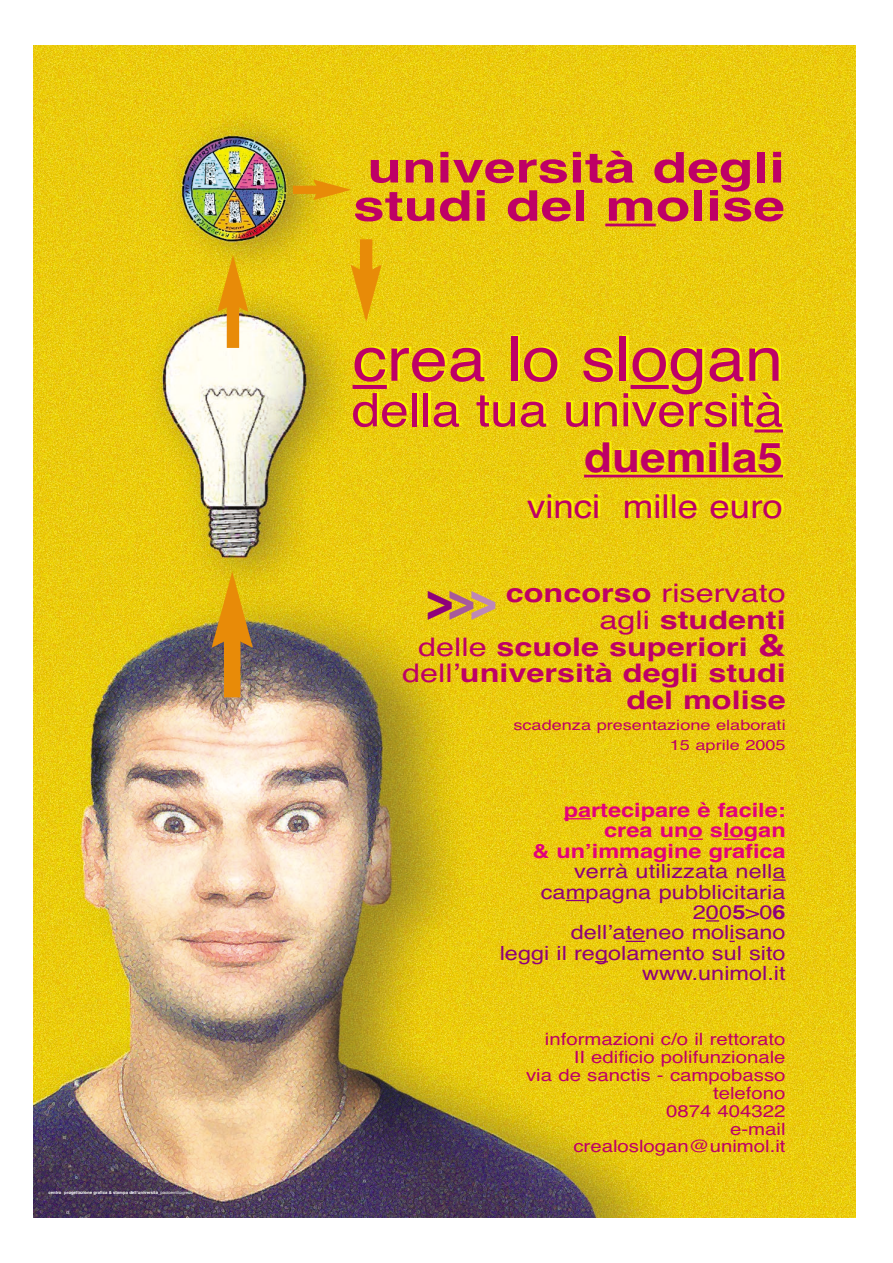
<style>
.page{position:relative;width:893px;height:1263px;background:#fff}
.page>*{position:absolute;margin:0;border:0;box-sizing:border-box;transform-origin:0 0}
.t1{font:61.65px "Helvetica";color:#be0066;scale:1.11 1}
.t2{font:46.2px "Helvetica";color:#be0066;scale:1.11 1}
.t3{font:700 42.45px/38.2px "Helvetica";color:#be0066;text-align:center;scale:1.34 1}
.t4{font:700 41.25px "Helvetica";color:#be0066;scale:1.11 1}
.t5{font:33px "Helvetica";color:#be0066;scale:1.11 1}
.t6{font:700 25.65px/26.7px "Helvetica";color:#be0066;text-align:right;scale:1.26 1}
.t7{font:19.65px/20.4px "Helvetica";letter-spacing:.005em;color:#8e007b;text-align:right;scale:1.2 1}
.t8{font:700 19.65px/20.4px "Helvetica";color:#e3007b;text-align:right;scale:1.2 1}
.t9{font:italic 19.65px "Helvetica";color:#8e007b;scale:1.2 1}
.t10{font:16.95px/17.9px "Helvetica";color:#be0066;text-align:right;scale:1.2 1}
.t11{font:14.4px/19.8px "Helvetica";color:#be0066;text-align:right;scale:1.26 1}
.t12{font:700 4.2px "Helvetica";color:#fff}
.s1{font-weight:400}
.s2{font-size:51.3px;color:#8e007b}
.s3{font-size:51.3px;color:#a65a9c}
.s4{font-size:51.3px;color:#be88b6}
.s5{font-size:30.75px}
.s6{font-weight:700}
</style>
<div class="page">
<img style="left:33px;top:45px;width:822px;height:1173px">
<svg style="left:563px;top:818px;width:28px;height:1px"></svg>
<svg style="left:688px;top:839px;width:14px;height:1px"></svg>
<svg style="left:723px;top:839px;width:21px;height:1px"></svg>
<svg style="left:772px;top:879px;width:13px;height:2px"></svg>
<svg style="left:565px;top:900px;width:20px;height:1px"></svg>
<svg style="left:706px;top:920px;width:13px;height:2px"></svg>
<svg style="left:625px;top:941px;width:20px;height:1px"></svg>
<svg style="left:595px;top:961px;width:13px;height:1px"></svg>
<svg style="left:355px;top:384px;width:34px;height:4px"></svg>
<svg style="left:633px;top:384px;width:38px;height:4px"></svg>
<hr style="left:757px;top:428px;width:28px;height:3px;background:#f8f400">
<hr style="left:586px;top:473px;width:199px;height:3px;background:#f8f400">
<hr style="left:605px;top:224px;width:50px;height:2px;background:#be0066">
<hr style="left:352px;top:385px;width:35px;height:4px;background:#be0066">
<hr style="left:630px;top:385px;width:38px;height:4px;background:#be0066">
<svg style="left:754px;top:429px;width:29px;height:4px"></svg>
<hr style="left:584px;top:475px;width:199px;height:2px;background:#be0066">
<div style="left:224px;top:633px;width:16px;height:64px;background:#e88b08"></div>
<svg style="left:212px;top:572px;width:41px;height:76px;background:#d9a013"></svg>
<div style="left:227px;top:301px;width:12px;height:47px;background:#e88b08"></div>
<svg style="left:217px;top:255px;width:31px;height:57px;background:#e6aa0b"></svg>
<div style="left:293px;top:186px;width:27px;height:8px;background:#e88b08"></div>
<svg style="left:313px;top:179px;width:38px;height:21px"></svg>
<div style="left:360px;top:239px;width:12px;height:37px;background:#e88b08"></div>
<svg style="left:350px;top:265px;width:31px;height:57px;background:#e9ac0b"></svg>
<p class="t12" style="left:48px;top:1191px;width:146px">centro progettazione grafica &amp; stampa dell’università<span class="s1">_paoloemiliogreco</span></p>
<h3 class="t3" style="left:353px;top:153px;width:324px">università degli studi del molise</h3>
<h1 class="t1" style="left:352px;top:336px;width:389px">crea lo slogan</h1>
<h2 class="t2" style="left:351px;top:393px;width:390px">della tua università</h2>
<h3 class="t4" style="left:584px;top:442px;width:181px">duemila5</h3>
<h3 class="t5" style="left:527px;top:494px;width:232px">vinci mille euro</h3>
<h3 class="t6" style="left:402px;top:582px;width:306px"><span class="s2">&gt;</span><span class="s3">&gt;</span><span class="s4">&gt;</span> concorso <span class="s1">riservato agli</span> studenti<br><span class="s1">delle</span> scuole superiori <span class="s5">&amp; </span><span class="s1">dell’</span>università degli studi del molise</h3>
<p class="t11" style="left:513px;top:716px;width:217px">scadenza presentazione elaborati<br>15 aprile 2005</p>
<p class="t8" style="left:532px;top:802px;width:212px">partecipare è facile: crea uno slogan<br>&amp; un’immagine grafica</p>
<p class="t7" style="left:499px;top:863px;width:240px">verrà utilizzata nella campagna pubblicitaria<br>200<span class="s6">5</span>&gt;0<span class="s6">6<br></span>dell’ateneo molisano<br>leggi il regolamento sul sito</p>
<p class="t9" style="left:642px;top:966px;width:121px">www.unimol.it</p>
<p class="t10" style="left:526px;top:1032px;width:218px">informazioni c/o il rettorato<br>II edificio polifunzionale<br>via de sanctis - campobasso telefono<br>0874 404322<br>e-mail crealoslogan@unimol.it</p>
</div>
